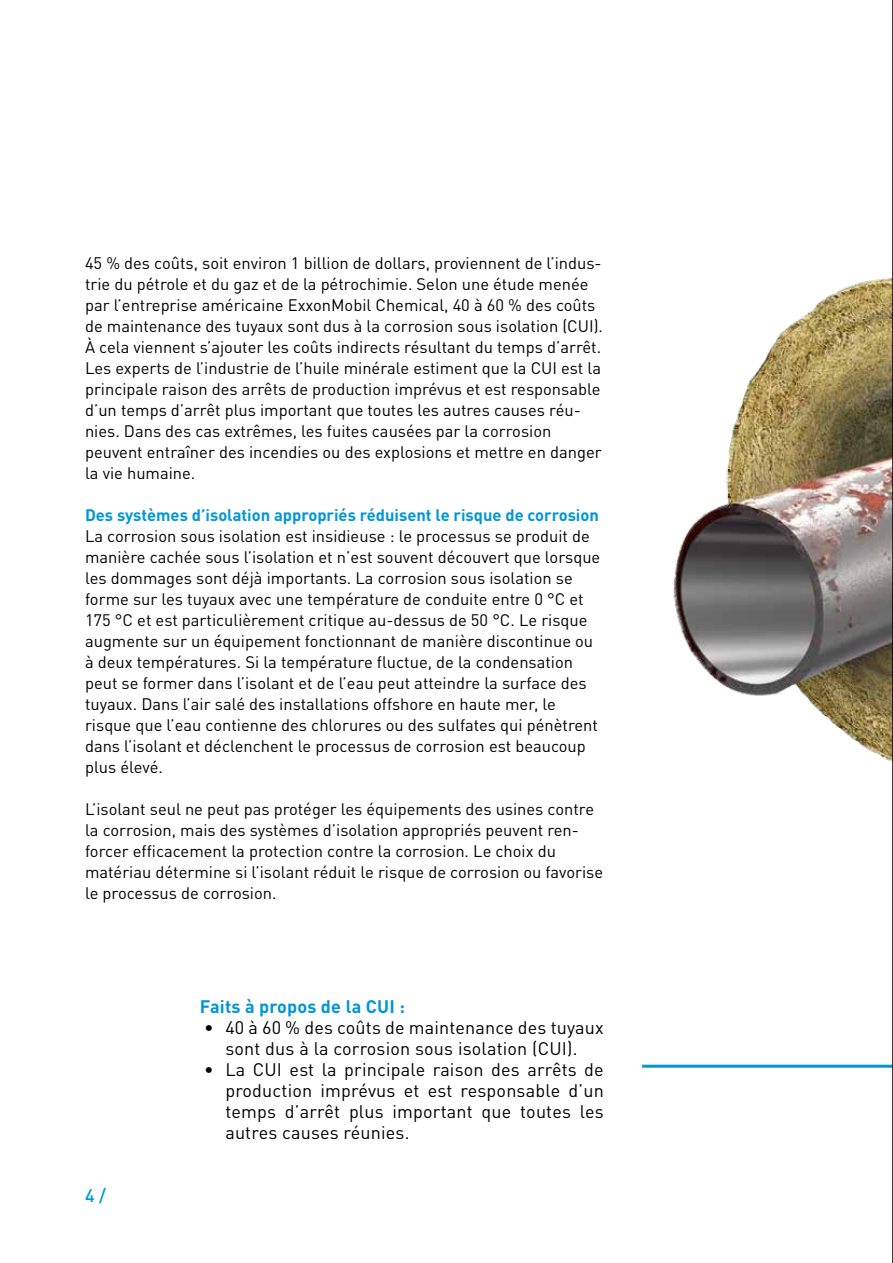
<style>
.page{position:relative;width:893px;height:1263px;background:#fff}
.page>*{position:absolute;margin:0;border:0;box-sizing:border-box;transform-origin:0 0}
.t1{font:18px/21px "DIN Pro";letter-spacing:.01em;color:#000;text-align:center}
.t2{font:700 18px "DIN Pro";letter-spacing:.01em;color:#0096d7}
.t3{font:500 18px "DIN Pro";color:#0096d7}
.t4{font:16.5px/21px "DIN Pro";color:#000}
.t5{font:700 16.5px "DIN Pro";color:#0096d7}
</style>
<div class="page">
<img style="left:726px;top:277px;width:166px;height:200px">
<svg style="left:642px;top:477px;width:250px;height:591px"></svg>
<hr style="left:892px;top:0;width:1px;height:1263px;background:#000">
<p class="t4" style="left:85px;top:251px;width:520px">45 % des coûts, soit environ 1 billion de dollars, proviennent de l’indus&shy;trie du pétrole et du gaz et de la pétrochimie. Selon une étude menée par l’entreprise américaine ExxonMobil Chemical, 40 à 60 % des coûts de maintenance des tuyaux sont dus à la corrosion sous isolation (CUI).<br>À cela viennent s’ajouter les coûts indirects résultant du temps d’arrêt.<br>Les experts de l’industrie de l’huile minérale estiment que la CUI est la principale raison des arrêts de production imprévus et est responsable d’un temps d’arrêt plus important que toutes les autres causes réu&shy;nies. Dans des cas extrêmes, les fuites causées par la corrosion peuvent entraîner des incendies ou des explosions et mettre en danger la vie humaine.</p>
<p class="t5" style="left:85px;top:501px;width:515px">Des systèmes d’isolation appropriés réduisent le risque de corrosion</p>
<p class="t4" style="left:85px;top:524px;width:517px">La corrosion sous isolation est insidieuse : le processus se produit de manière cachée sous l’isolation et n’est souvent découvert que lorsque les dommages sont déjà importants. La corrosion sous isolation se forme sur les tuyaux avec une température de conduite entre 0 °C et 175 °C et est particulièrement critique au-dessus de 50 °C. Le risque augmente sur un équipement fonctionnant de manière discontinue ou à deux températures. Si la température fluctue, de la condensation peut se former dans l’isolant et de l’eau peut atteindre la surface des tuyaux. Dans l’air salé des installations offshore en haute mer, le risque que l’eau contienne des chlorures ou des sulfates qui pénètrent dans l’isolant et déclenchent le processus de corrosion est beaucoup plus élevé.</p>
<p class="t4" style="left:85px;top:797px;width:520px">L’isolant seul ne peut pas protéger les équipements des usines contre la corrosion, mais des systèmes d’isolation appropriés peuvent ren&shy;forcer efficacement la protection contre la corrosion. Le choix du matériau détermine si l’isolant réduit le risque de corrosion ou favorise le processus de corrosion.</p>
<p class="t3" style="left:85px;top:1181px;width:23px">4 /</p>
<p class="t2" style="left:200px;top:991px;width:207px">Faits à propos de la CUI :</p>
<p class="t1" style="left:204px;top:1015px;width:401px">• 40 à 60 % des coûts de maintenance des tuyaux sont dus à la corrosion sous isolation (CUI).</p>
<p class="t1" style="left:225px;top:1057px;width:380px;text-align:justify;text-indent:-21px">• La CUI est la principale raison des arrêts de production imprévus et est responsable d’un temps d’arrêt plus important que toutes les autres causes réunies.</p>
</div>
